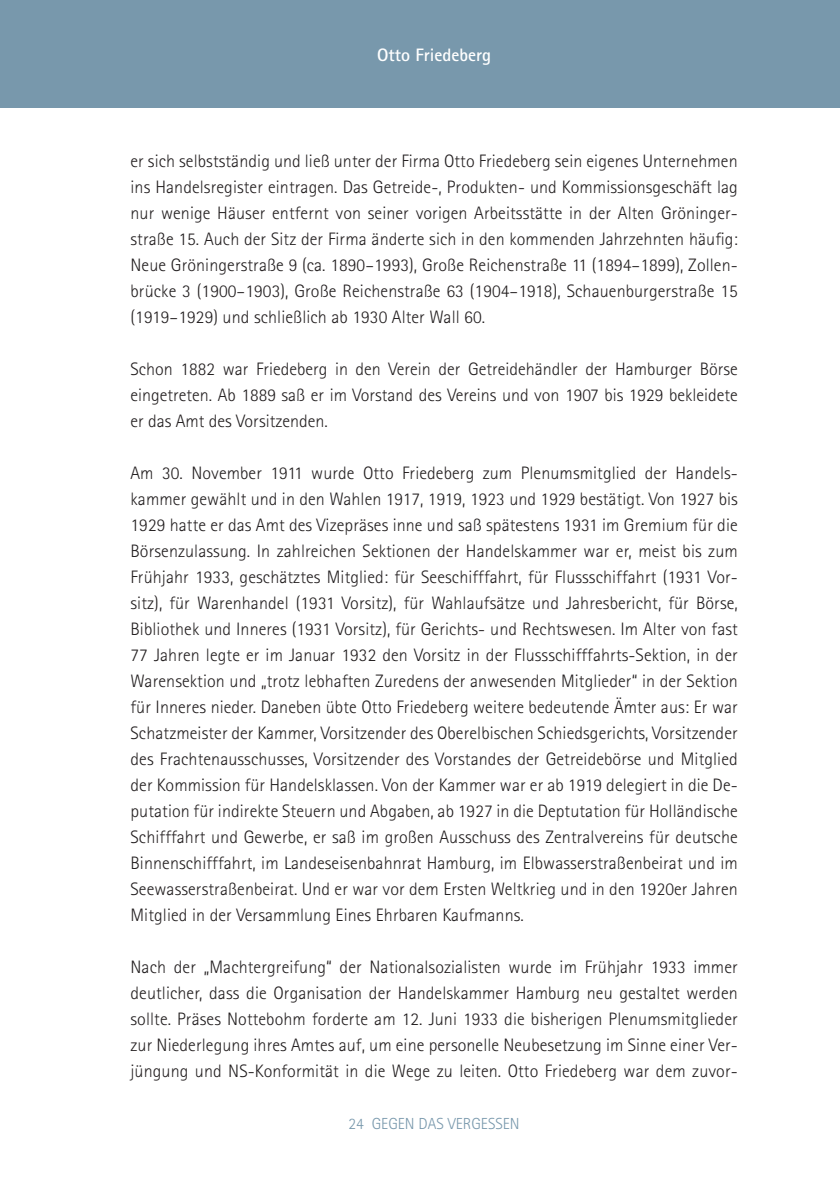
<style>
.page{position:relative;width:840px;height:1191px;background:#fff}
.page>*{position:absolute;margin:0;border:0;box-sizing:border-box;transform-origin:0 0}
.t1{font:300 18px/26px "Rotis Sans Serif";letter-spacing:.005em;color:#231f20;text-align:justify}
.t2{font:700 18px "Rotis Sans Serif";color:#fff}
.t3{font:300 16px "Rotis Sans Serif";color:#7898ac}
</style>
<div class="page">
<div style="left:0;top:0;width:839px;height:108px;background:#7898ac"></div>
<p class="t2" style="left:377px;top:43px;width:115px">Otto Friedeberg</p>
<p class="t1" style="left:130px;top:148px;width:608px">er sich selbstständig und ließ unter der Firma Otto Friedeberg sein eigenes Unternehmen ins Handelsregister eintragen. Das Getreide-, Produkten- und Kommissionsgeschäft lag nur wenige Häuser entfernt von seiner vorigen Arbeitsstätte in der Alten Gröninger&shy;straße 15. Auch der Sitz der Firma änderte sich in den kommenden Jahrzehnten häufig:<br>Neue Gröningerstraße 9 (ca. 1890–1993), Große Reichenstraße 11 (1894–1899), Zollen&shy;brücke 3 (1900–1903), Große Reichenstraße 63 (1904–1918), Schauenburgerstraße 15 (1919–1929) und schließlich ab 1930 Alter Wall 60.</p>
<p class="t1" style="left:130px;top:356px;width:608px">Schon 1882 war Friedeberg in den Verein der Getreidehändler der Hamburger Börse eingetreten. Ab 1889 saß er im Vorstand des Vereins und von 1907 bis 1929 bekleidete er das Amt des Vorsitzenden.</p>
<p class="t1" style="left:130px;top:460px;width:608px">Am 30. November 1911 wurde Otto Friedeberg zum Plenumsmitglied der Handels&shy;kammer gewählt und in den Wahlen 1917, 1919, 1923 und 1929 bestätigt. Von 1927 bis 1929 hatte er das Amt des Vizepräses inne und saß spätestens 1931 im Gremium für die Börsenzulassung. In zahlreichen Sektionen der Handelskammer war er, meist bis zum Frühjahr 1933, geschätztes Mitglied: für Seeschifffahrt, für Flussschiffahrt (1931 Vor&shy;sitz), für Warenhandel (1931 Vorsitz), für Wahlaufsätze und Jahresbericht, für Börse, Bibliothek und Inneres (1931 Vorsitz), für Gerichts- und Rechtswesen. Im Alter von fast 77 Jahren legte er im Januar 1932 den Vorsitz in der Flussschifffahrts-Sektion, in der Warensektion und „trotz lebhaften Zuredens der anwesenden Mitglieder“ in der Sektion für Inneres nieder. Daneben übte Otto Friedeberg weitere bedeutende Ämter aus: Er war Schatzmeister der Kammer, Vorsitzender des Oberelbischen Schiedsgerichts, Vorsitzender des Frachtenausschusses, Vorsitzender des Vorstandes der Getreidebörse und Mitglied der Kommission für Handelsklassen. Von der Kammer war er ab 1919 delegiert in die De&shy;putation für indirekte Steuern und Abgaben, ab 1927 in die Deptutation für Holländische Schifffahrt und Gewerbe, er saß im großen Ausschuss des Zentralvereins für deutsche Binnenschifffahrt, im Landeseisenbahnrat Hamburg, im Elbwasserstraßenbeirat und im Seewasserstraßenbeirat. Und er war vor dem Ersten Weltkrieg und in den 1920er Jahren Mitglied in der Versammlung Eines Ehrbaren Kaufmanns.</p>
<p class="t1" style="left:130px;top:954px;width:608px">Nach der „Machtergreifung“ der Nationalsozialisten wurde im Frühjahr 1933 immer deutlicher, dass die Organisation der Handelskammer Hamburg neu gestaltet werden sollte. Präses Nottebohm forderte am 12. Juni 1933 die bisherigen Plenumsmitglieder zur Niederlegung ihres Amtes auf, um eine personelle Neubesetzung im Sinne einer Ver&shy;jüngung und NS-Konformität in die Wege zu leiten. Otto Friedeberg war dem zuvor-</p>
<p class="t3" style="left:348px;top:1114px;width:172px">24 GEGEN DAS VERGESSEN</p>
</div>
